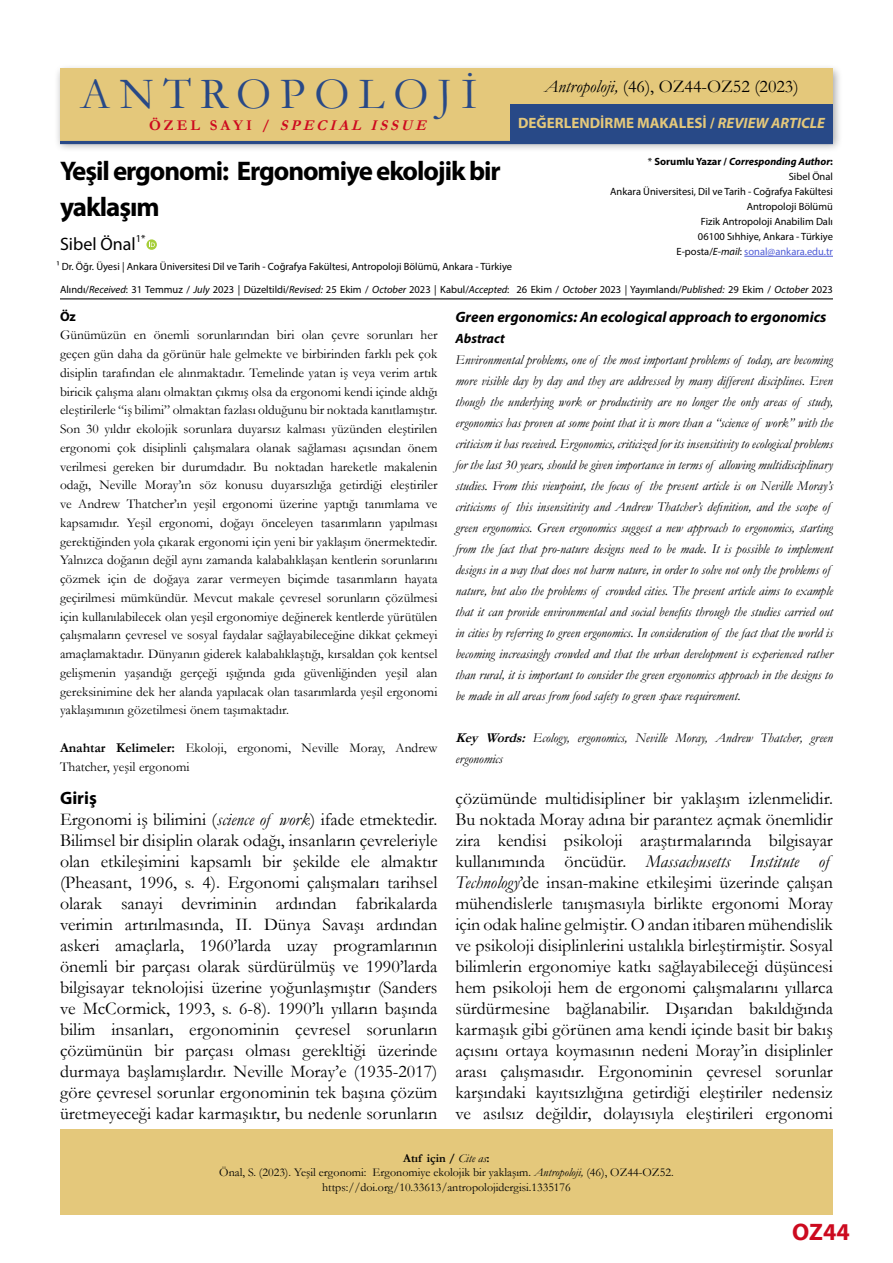
<style>
.page{position:relative;width:893px;height:1263px;background:#fff}
.page>*{position:absolute;margin:0;border:0;box-sizing:border-box;transform-origin:0 0}
.t1{font:45px "Garamond";letter-spacing:.2em;color:#284987}
.Makale_Başlığı{font:700 27px/36px "Myriad Pro";letter-spacing:-.04em;color:#000}
.t2{font:700 24px "Myriad Pro";color:#cc0a1f}
.Yazar_Bilgisi{font:18px/21px "Garamond";color:#000;text-align:justify}
.t3{font:18px "Myriad Pro";color:#000}
.Yazar_Bilgisi-2{font:700 18px "Myriad Pro";color:#000}
.t4{font:italic 700 15px "Myriad Pro";color:#000}
.t5{font:700 15px "Myriad Pro";color:#e4c87b}
.t6{font:italic 700 15px "Garamond";color:#cd091f}
.t7{font:13.5px/18.8px "Garamond";color:#000;text-align:justify}
.t8{font:italic 13.5px/21px "Garamond";color:#000}
.t9{font:italic 700 13.5px "Myriad Pro";color:#000}
.t10{font:700 13.5px "Myriad Pro";color:#000}
.t11{font:12px "Garamond";color:#000}
.t12{font:700 12px "Garamond";color:#000}
.Alındı_Yayımlandı{font:10.5px "Myriad Pro";color:#000}
.Sorumlu{font:10.5px "Myriad Pro";color:#000}
.Yazar_Bilgisi-3{font:10.5px "Myriad Pro";color:#000}
.t13{font:italic 700 10.5px "Myriad Pro";color:#000}
.Sorumlu-2{font:10.5px "Myriad Pro";color:#4f5cd6}
.s1{font-style:normal}
.s2{font-style:italic}
.s3{font-weight:400;font-style:normal}
.s4{color:#000}
.s5{font-style:italic;color:#000}
.s6{font-weight:700}
.s7{font-weight:400;font-style:italic}
</style>
<div class="page">
<div style="left:54px;top:64px;width:789px;height:89px;background:#000;opacity:.35"></div>
<div style="left:60px;top:68px;width:773px;height:73px;background:#e4c87b"></div>
<hr style="left:60px;top:141px;width:773px;height:3px;background:#284987">
<hr style="left:744px;top:256px;width:89px;height:1px;background:#4f5cd6">
<hr style="left:60px;top:298px;width:773px;height:1px;background:#000">
<div style="left:510px;top:105px;width:323px;height:36px;background:#284987"></div>
<div style="left:60px;top:1129px;width:773px;height:86px;background:#e4c87b"></div>
<svg style="left:146px;top:239px;width:11px;height:11px"></svg>
<svg style="left:149px;top:241px;width:6px;height:6px"></svg>
<p class="t1" style="left:80px;top:64px;width:399px">ANTROPOLOJİ</p>
<p class="t6" style="left:149px;top:115px;width:284px"><span class="s1">Ö Z E L S A Y I /</span> SPECIAL ISSUE</p>
<p class="Makale_Başlığı" style="left:60px;top:152px;width:442px">Yeşil ergonomi: Ergonomiye ekolojik bir yaklaşım</p>
<p class="t3" style="left:60px;top:233px;width:87px">Sibel Önal<sup>1*</sup></p>
<p class="Yazar_Bilgisi" style="left:544px;top:75px;width:256px"><span class="s2">Antropoloji,</span> (46), OZ44-OZ52 (2023)</p>
<p class="t5" style="left:518px;top:114px;width:308px">DEĞERLENDİRME MAKALESİ / <span class="s2">REVIEW ARTICLE</span></p>
<p class="t13" style="left:648px;top:155px;width:187px"><span class="s3">*</span> <span class="s1">Sorumlu Yazar /</span> Corresponding Author<span class="s1">:</span></p>
<p class="Sorumlu" style="left:789px;top:170px;width:46px">Sibel Önal</p>
<p class="Sorumlu" style="left:610px;top:185px;width:224px">Ankara Üniversitesi, Dil ve Tarih - Coğrafya Fakültesi</p>
<p class="Sorumlu" style="left:747px;top:200px;width:88px">Antropoloji Bölümü</p>
<p class="Sorumlu" style="left:701px;top:215px;width:133px">Fizik Antropoloji Anabilim Dalı</p>
<p class="Sorumlu" style="left:698px;top:230px;width:137px">06100 Sıhhiye, Ankara - Türkiye</p>
<p class="Sorumlu-2" style="left:676px;top:245px;width:158px"><span class="s4">E-posta/</span><span class="s5">E-mail</span><span class="s4">:</span> sonal@ankara.edu.tr</p>
<p class="Yazar_Bilgisi-3" style="left:57px;top:260px;width:457px">1 Dr. Öğr. Üyesi | Ankara Üniversitesi Dil ve Tarih - Coğrafya Fakültesi, Antropoloji Bölümü, Ankara - Türkiye</p>
<p class="Alındı_Yayımlandı" style="left:60px;top:283px;width:774px">Alındı/<span class="s2">Received</span>: 31 Temmuz / <span class="s2">July</span> 2023 | Düzeltildi/<span class="s2">Revised:</span> 25 Ekim / <span class="s2">October</span> 2023 | Kabul/<span class="s2">Accepted</span>: 26 Ekim / <span class="s2">October</span> 2023 | Yayımlandı/<span class="s2">Published:</span> 29 Ekim / <span class="s2">October</span> 2023</p>
<p class="t10" style="left:60px;top:307px;width:17px">Öz</p>
<p class="t7" style="left:60px;top:325px;width:379px">Günümüzün en önemli sorunlarından biri olan çevre sorunları her geçen gün daha da görünür hale gelmekte ve birbirinden farklı pek çok disiplin tarafından ele alınmaktadır. Temelinde yatan iş veya verim artık biricik çalışma alanı olmaktan çıkmış olsa da ergonomi kendi içinde aldığı eleştirilerle “iş bilimi” olmaktan fazlası olduğunu bir noktada kanıtlamıştır.<br>Son 30 yıldır ekolojik sorunlara duyarsız kalması yüzünden eleştirilen ergonomi çok disiplinli çalışmalara olanak sağlaması açısından önem verilmesi gereken bir durumdadır. Bu noktadan hareketle makalenin odağı, Neville Moray’ın söz konusu duyarsızlığa getirdiği eleştiriler ve Andrew Thatcher’ın yeşil ergonomi üzerine yaptığı tanımlama ve kapsamıdır. Yeşil ergonomi, doğayı önceleyen tasarımların yapılması gerektiğinden yola çıkarak ergonomi için yeni bir yaklaşım önermektedir.<br>Yalnızca doğanın değil aynı zamanda kalabalıklaşan kentlerin sorunlarını çözmek için de doğaya zarar vermeyen biçimde tasarımların hayata geçirilmesi mümkündür. Mevcut makale çevresel sorunların çözülmesi için kullanılabilecek olan yeşil ergonomiye değinerek kentlerde yürütülen çalışmaların çevresel ve sosyal faydalar sağlayabileceğine dikkat çekmeyi amaçlamaktadır. Dünyanın giderek kalabalıklaştığı, kırsaldan çok kentsel gelişmenin yaşandığı gerçeği ışığında gıda güvenliğinden yeşil alan gereksinimine dek her alanda yapılacak olan tasarımlarda yeşil ergonomi yaklaşımının gözetilmesi önem taşımaktadır.</p>
<p class="t7" style="left:60px;top:738px;width:379px"><span class="s6">Anahtar Kelimeler:</span> Ekoloji, ergonomi, Neville Moray, Andrew<br>Thatcher, yeşil ergonomi</p>
<p class="Yazar_Bilgisi-2" style="left:60px;top:786px;width:38px">Giriş</p>
<p class="Yazar_Bilgisi" style="left:60px;top:808px;width:379px">Ergonomi iş bilimini (<span class="s2">science of work</span>) ifade etmektedir.<br>Bilimsel bir disiplin olarak odağı, insanların çevreleriyle olan etkileşimini kapsamlı bir şekilde ele almaktır (Pheasant, 1996, s. 4). Ergonomi çalışmaları tarihsel olarak sanayi devriminin ardından fabrikalarda verimin artırılmasında, II. Dünya Savaşı ardından askeri amaçlarla, 1960’larda uzay programlarının önemli bir parçası olarak sürdürülmüş ve 1990’larda bilgisayar teknolojisi üzerine yoğunlaşmıştır (Sanders ve McCormick, 1993, s. 6-8). 1990’lı yılların başında bilim insanları, ergonominin çevresel sorunların çözümünün bir parçası olması gerekltiği üzerinde durmaya başlamışlardır. Neville Moray’e (1935-2017) göre çevresel sorunlar ergonominin tek başına çözüm üretmeyeceği kadar karmaşıktır, bu nedenle sorunların</p>
<p class="t4" style="left:455px;top:307px;width:373px">Green ergonomics: An ecological approach to ergonomics</p>
<p class="t9" style="left:455px;top:329px;width:51px">Abstract</p>
<p class="t8" style="left:455px;top:349px;width:379px">Environmental problems, one of the most important problems of today, are becoming more visible day by day and they are addressed by many different disciplines. Even though the underlying work or productivity are no longer the only areas of study, ergonomics has proven at some point that it is more than a “science of work” with the criticism it has received. Ergonomics, criticized for its insensitivity to ecological problems for the last 30 years, should be given importance in terms of allowing multidisciplinary studies. From this viewpoint, the focus of the present article is on Neville Moray’s criticisms of this insensitivity and Andrew Thatcher’s definition, and the scope of green ergonomics. Green ergonomics suggest a new approach to ergonomics, starting from the fact that pro-nature designs need to be made. It is possible to implement designs in a way that does not harm nature, in order to solve not only the problems of nature, but also the problems of crowded cities. The present article aims to example that it can provide environmental and social benefits through the studies carried out in cities by referring to green ergonomics. In consideration of the fact that the world is becoming increasingly crowded and that the urban development is experienced rather than rural, it is important to consider the green ergonomics approach in the designs to be made in all areas from food safety to green space requirement.</p>
<p class="t8" style="left:455px;top:727px;width:379px"><span class="s6">Key Words:</span> Ecology, ergonomics, Neville Moray, Andrew Thatcher, green ergonomics</p>
<p class="Yazar_Bilgisi" style="left:455px;top:787px;width:379px;text-align:left">çözümünde multidisipliner bir yaklaşım izlenmelidir.<br>Bu noktada Moray adına bir parantez açmak önemlidir zira kendisi psikoloji araştırmalarında bilgisayar kullanımında öncüdür. <span class="s2">Massachusetts Institute of Technology</span>’de insan-makine etkileşimi üzerinde çalışan mühendislerle tanışmasıyla birlikte ergonomi Moray için odak haline gelmiştir. O andan itibaren mühendislik ve psikoloji disiplinlerini ustalıkla birleştirmiştir. Sosyal bilimlerin ergonomiye katkı sağlayabileceği düşüncesi hem psikoloji hem de ergonomi çalışmalarını yıllarca sürdürmesine bağlanabilir. Dışarıdan bakıldığında karmaşık gibi görünen ama kendi içinde basit bir bakış açısını ortaya koymasının nedeni Moray’in disiplinler arası çalışmasıdır. Ergonominin çevresel sorunlar karşındaki kayıtsızlığına getirdiği eleştiriler nedensiz ve asılsız değildir, dolayısıyla eleştirileri ergonomi</p>
<p class="t12" style="left:403px;top:1150px;width:88px">Atıf için / <span class="s7">Cite as</span>:</p>
<p class="t11" style="left:219px;top:1164px;width:456px">Önal, S. (2023). Yeşil ergonomi: Ergonomiye ekolojik bir yaklaşım. <span class="s2">Antropoloji,</span> (46), OZ44-OZ52.</p>
<p class="t11" style="left:322px;top:1179px;width:250px">https://doi.org/10.33613/antropolojidergisi.1335176</p>
<h3 class="t2" style="left:792px;top:1216px;width:59px">OZ44</h3>
</div>
